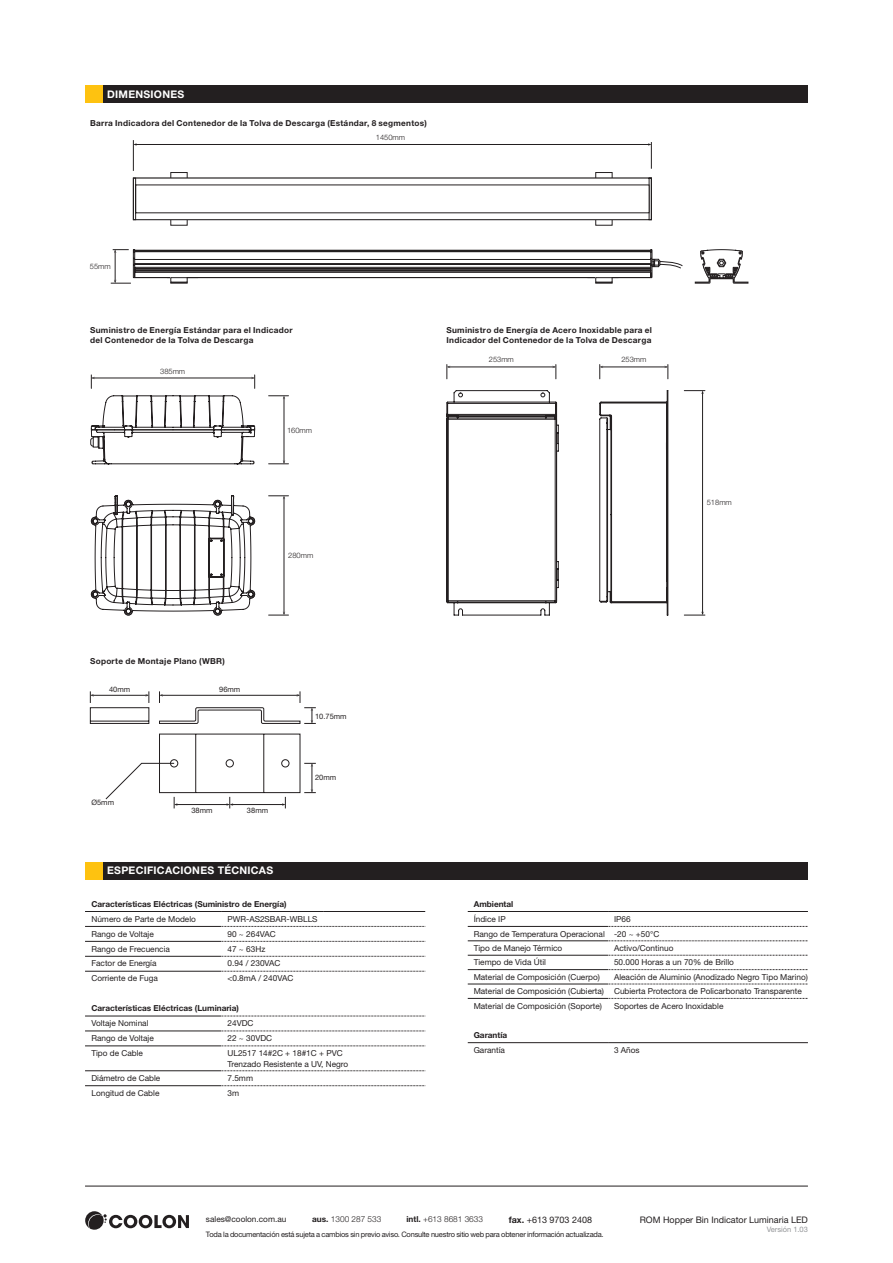
<style>
.page{position:relative;width:893px;height:1263px;background:#fff}
.page>*{position:absolute;margin:0;border:0;box-sizing:border-box;transform-origin:0 0}
.t1{font:700 10.5px "Helvetica Neue LT Std";letter-spacing:.025em;color:#fff}
.t2{font:9px "Helvetica Neue LT Std";color:#231f20}
.t3{font:8.25px/14.7px "Helvetica Neue LT Std";color:#231f20}
.t4{font:700 8.25px/9.9px "Helvetica Neue LT Std";letter-spacing:.03em;color:#231f20}
.t5{font:700 8.25px "Helvetica Neue LT Std";color:#231f20}
.t6{font:300 8.25px "Helvetica Neue LT Std";color:#231f20}
.t7{font:7.5px "Helvetica Neue LT Std";letter-spacing:-.025em;color:#231f20}
.t8{font:300 7.5px "Helvetica Neue LT Std";color:#231f20}
.t9{font:7.5px "Helvetica Neue LT Std";color:#939598}
.s1{font-weight:700}
</style>
<div class="page">
<hr style="left:85px;top:1186px;width:723px;height:1px;background:#231f20">
<svg style="left:85px;top:1211px;width:104px;height:19px"></svg>
<div style="left:85px;top:85px;width:723px;height:18px;background:#231f20"></div>
<div style="left:85px;top:862px;width:723px;height:17px;background:#231f20"></div>
<hr style="left:85px;top:911px;width:136px;height:1px;background:#231f20">
<hr style="left:221px;top:911px;width:102px;height:1px;background:#231f20">
<hr style="left:323px;top:911px;width:102px;height:1px;background:#231f20">
<hr style="left:85px;top:1016px;width:136px;height:1px;background:#231f20">
<hr style="left:85px;top:1031px;width:136px;height:1px;background:#231f20">
<hr style="left:85px;top:1045px;width:136px;height:1px;background:#231f20">
<hr style="left:85px;top:1070px;width:136px;height:1px;background:#231f20">
<hr style="left:85px;top:1085px;width:136px;height:1px;background:#231f20">
<hr style="left:85px;top:926px;width:136px;height:1px;background:#231f20">
<hr style="left:85px;top:941px;width:136px;height:1px;background:#231f20">
<hr style="left:85px;top:956px;width:136px;height:1px;background:#231f20">
<hr style="left:85px;top:971px;width:136px;height:1px;background:#231f20">
<svg style="left:221px;top:1016px;width:205px;height:1px"></svg>
<svg style="left:221px;top:1031px;width:205px;height:1px"></svg>
<svg style="left:221px;top:1045px;width:205px;height:1px"></svg>
<svg style="left:221px;top:1070px;width:205px;height:1px"></svg>
<svg style="left:221px;top:1085px;width:205px;height:1px"></svg>
<svg style="left:221px;top:926px;width:205px;height:1px"></svg>
<svg style="left:221px;top:941px;width:205px;height:1px"></svg>
<svg style="left:221px;top:956px;width:205px;height:1px"></svg>
<svg style="left:221px;top:971px;width:205px;height:1px"></svg>
<hr style="left:468px;top:926px;width:140px;height:1px;background:#231f20">
<hr style="left:468px;top:940px;width:140px;height:1px;background:#231f20">
<hr style="left:468px;top:955px;width:140px;height:1px;background:#231f20">
<hr style="left:468px;top:969px;width:140px;height:1px;background:#231f20">
<hr style="left:468px;top:984px;width:140px;height:1px;background:#231f20">
<hr style="left:468px;top:998px;width:140px;height:1px;background:#231f20">
<svg style="left:608px;top:926px;width:200px;height:1px"></svg>
<svg style="left:608px;top:940px;width:200px;height:1px"></svg>
<svg style="left:608px;top:955px;width:200px;height:1px"></svg>
<svg style="left:608px;top:969px;width:200px;height:1px"></svg>
<svg style="left:608px;top:984px;width:200px;height:1px"></svg>
<svg style="left:608px;top:998px;width:200px;height:1px"></svg>
<hr style="left:468px;top:911px;width:140px;height:1px;background:#231f20">
<hr style="left:608px;top:911px;width:200px;height:1px;background:#231f20">
<hr style="left:468px;top:1042px;width:140px;height:1px;background:#231f20">
<hr style="left:608px;top:1042px;width:200px;height:1px;background:#231f20">
<svg style="left:598px;top:177px;width:12px;height:44px"></svg>
<div style="left:596px;top:172px;width:16px;height:53px;border:1px solid #231f20"></div>
<svg style="left:173px;top:177px;width:12px;height:44px"></svg>
<div style="left:171px;top:172px;width:16px;height:53px;border:1px solid #231f20"></div>
<hr style="left:134px;top:144px;width:516px;height:1px;background:#231f20">
<hr style="left:133px;top:140px;width:1px;height:31px;background:#231f20">
<svg style="left:648px;top:142px;width:4px;height:27px"></svg>
<svg style="left:111px;top:249px;width:637px;height:35px"></svg>
<svg style="left:133px;top:178px;width:519px;height:42px"></svg>
<svg style="left:90px;top:395px;width:165px;height:220px"></svg>
<hr style="left:284px;top:497px;width:1px;height:117px;background:#231f20">
<svg style="left:269px;top:495px;width:19px;height:4px"></svg>
<svg style="left:269px;top:612px;width:19px;height:4px"></svg>
<hr style="left:284px;top:397px;width:1px;height:66px;background:#231f20">
<svg style="left:269px;top:395px;width:19px;height:4px"></svg>
<svg style="left:269px;top:460px;width:19px;height:5px"></svg>
<hr style="left:92px;top:378px;width:162px;height:1px;background:#231f20">
<svg style="left:251px;top:375px;width:4px;height:13px"></svg>
<svg style="left:91px;top:375px;width:4px;height:13px"></svg>
<hr style="left:702px;top:392px;width:1px;height:222px;background:#231f20">
<svg style="left:684px;top:390px;width:21px;height:4px"></svg>
<svg style="left:684px;top:612px;width:21px;height:4px"></svg>
<hr style="left:448px;top:367px;width:107px;height:1px;background:#231f20">
<svg style="left:447px;top:365px;width:3px;height:14px"></svg>
<svg style="left:552px;top:365px;width:5px;height:14px"></svg>
<hr style="left:601px;top:367px;width:66px;height:1px;background:#231f20">
<svg style="left:599px;top:365px;width:4px;height:14px"></svg>
<svg style="left:664px;top:365px;width:5px;height:14px"></svg>
<svg style="left:446px;top:390px;width:222px;height:225px"></svg>
<svg style="left:90px;top:691px;width:226px;height:33px"></svg>
<svg style="left:105px;top:734px;width:211px;height:74px"></svg>
<div style="left:85px;top:85px;width:18px;height:18px;background:#fec210"></div>
<div style="left:85px;top:862px;width:18px;height:17px;background:#fec210"></div>
<p class="t1" style="left:107px;top:88px;width:79px">DIMENSIONES</p>
<p class="t4" style="left:90px;top:118px;width:338px">Barra Indicadora del Contenedor de la Tolva de Descarga (Estándar, 8 segmentos)</p>
<p class="t8" style="left:376px;top:133px;width:31px">1450mm</p>
<p class="t8" style="left:90px;top:261px;width:22px">55mm</p>
<p class="t4" style="left:90px;top:325px;width:204px">Suministro de Energía Estándar para el Indicador del Contenedor de la Tolva de Descarga</p>
<p class="t8" style="left:160px;top:366px;width:27px">385mm</p>
<p class="t8" style="left:287px;top:425px;width:27px">160mm</p>
<p class="t8" style="left:288px;top:551px;width:27px">280mm</p>
<p class="t4" style="left:90px;top:656px;width:136px">Soporte de Montaje Plano (WBR)</p>
<p class="t7" style="left:109px;top:685px;width:23px">40mm</p>
<p class="t7" style="left:91px;top:798px;width:24px">Ø5mm</p>
<p class="t7" style="left:219px;top:685px;width:23px">96mm</p>
<p class="t7" style="left:191px;top:806px;width:23px">38mm</p>
<p class="t7" style="left:247px;top:806px;width:23px">38mm</p>
<p class="t7" style="left:315px;top:712px;width:33px">10.75mm</p>
<p class="t7" style="left:315px;top:773px;width:23px">20mm</p>
<p class="t1" style="left:107px;top:864px;width:167px">ESPECIFICACIONES TÉCNICAS</p>
<p class="t5" style="left:91px;top:899px;width:197px">Características Eléctricas (Suministro de Energía)</p>
<p class="t3" style="left:91px;top:911px;width:106px">Número de Parte de Modelo</p>
<p class="t3" style="left:227px;top:911px;width:92px">PWR-AS2SBAR-WBLLS</p>
<p class="t3" style="left:91px;top:926px;width:64px">Rango de Voltaje</p>
<p class="t3" style="left:227px;top:926px;width:50px">90 ~ 264VAC</p>
<p class="t3" style="left:91px;top:941px;width:80px">Rango de Frecuencia</p>
<p class="t3" style="left:227px;top:941px;width:39px">47 ~ 63Hz</p>
<p class="t3" style="left:91px;top:956px;width:67px">Factor de Energía</p>
<p class="t3" style="left:227px;top:956px;width:55px">0.94 / 230VAC</p>
<p class="t3" style="left:91px;top:971px;width:68px">Corriente de Fuga</p>
<p class="t3" style="left:227px;top:971px;width:67px">&lt;0.8mA / 240VAC</p>
<p class="t5" style="left:91px;top:1003px;width:149px">Características Eléctricas (Luminaria)</p>
<p class="t3" style="left:91px;top:1016px;width:59px">Voltaje Nominal</p>
<p class="t3" style="left:227px;top:1016px;width:27px">24VDC</p>
<p class="t3" style="left:91px;top:1031px;width:64px">Rango de Voltaje</p>
<p class="t3" style="left:227px;top:1031px;width:46px">22 ~ 30VDC</p>
<p class="t3" style="left:91px;top:1046px;width:53px">Tipo de Cable</p>
<p class="t3" style="left:227px;top:1048px;width:122px;line-height:10.5px">UL2517 14#2C + 18#1C + PVC<br>Trenzado Resistente a UV, Negro</p>
<p class="t3" style="left:91px;top:1070px;width:70px">Diámetro de Cable</p>
<p class="t3" style="left:227px;top:1070px;width:27px">7.5mm</p>
<p class="t3" style="left:91px;top:1085px;width:70px">Longitud de Cable</p>
<p class="t3" style="left:227px;top:1085px;width:13px">3m</p>
<p class="t4" style="left:446px;top:325px;width:207px">Suministro de Energía de Acero Inoxidable para el<br>Indicador del Contenedor de la Tolva de Descarga</p>
<p class="t8" style="left:489px;top:355px;width:27px">253mm</p>
<p class="t8" style="left:621px;top:355px;width:27px">253mm</p>
<p class="t8" style="left:707px;top:498px;width:27px">518mm</p>
<p class="t5" style="left:474px;top:899px;width:41px">Ambiental</p>
<p class="t3" style="left:474px;top:911px;width:34px">Índice IP</p>
<p class="t3" style="left:474px;top:911px;width:187px;text-indent:140px">IP66<br>Rango de Temperatura Operacional -20 ~ +50°C<br>Tipo de Manejo Térmico</p>
<p class="t3" style="left:614px;top:940px;width:61px">Activo/Continuo</p>
<p class="t3" style="left:474px;top:955px;width:74px">Tiempo de Vida Útil</p>
<p class="t3" style="left:614px;top:955px;width:121px">50.000 Horas a un 70% de Brillo</p>
<p class="t3" style="left:474px;top:969px;width:128px">Material de Composición (Cuerpo)</p>
<p class="t3" style="left:474px;top:969px;width:336px;text-indent:140px">Aleación de Aluminio (Anodizado Negro Tipo Marino)<br>Material de Composición (Cubierta) Cubierta Protectora de Policarbonato Transparente<br>Material de Composición (Soporte)</p>
<p class="t3" style="left:614px;top:998px;width:111px">Soportes de Acero Inoxidable</p>
<p class="t5" style="left:474px;top:1030px;width:35px">Garantía</p>
<p class="t3" style="left:474px;top:1042px;width:33px">Garantía</p>
<p class="t3" style="left:614px;top:1042px;width:27px">3 Años</p>
<p class="t3" style="left:206px;top:1211px;width:82px">sales@coolon.com.au</p>
<p class="t6" style="left:312px;top:1214px;width:71px"><span class="s1">aus.</span> 1300 287 533</p>
<p class="t6" style="left:406px;top:1214px;width:78px"><span class="s1">intl.</span> +613 8681 3633</p>
<p class="t2" style="left:509px;top:1214px;width:85px"><span class="s1">fax.</span> +613 9703 2408</p>
<p class="t7" style="left:206px;top:1229px;width:399px">Toda la documentación está sujeta a cambios sin previo aviso. Consulte nuestro sitio web para obtener información actualizada.</p>
<p class="t2" style="left:640px;top:1214px;width:170px">ROM Hopper Bin Indicator Luminaria LED</p>
<p class="t9" style="left:767px;top:1224px;width:43px">Versión 1.03</p>
</div>
